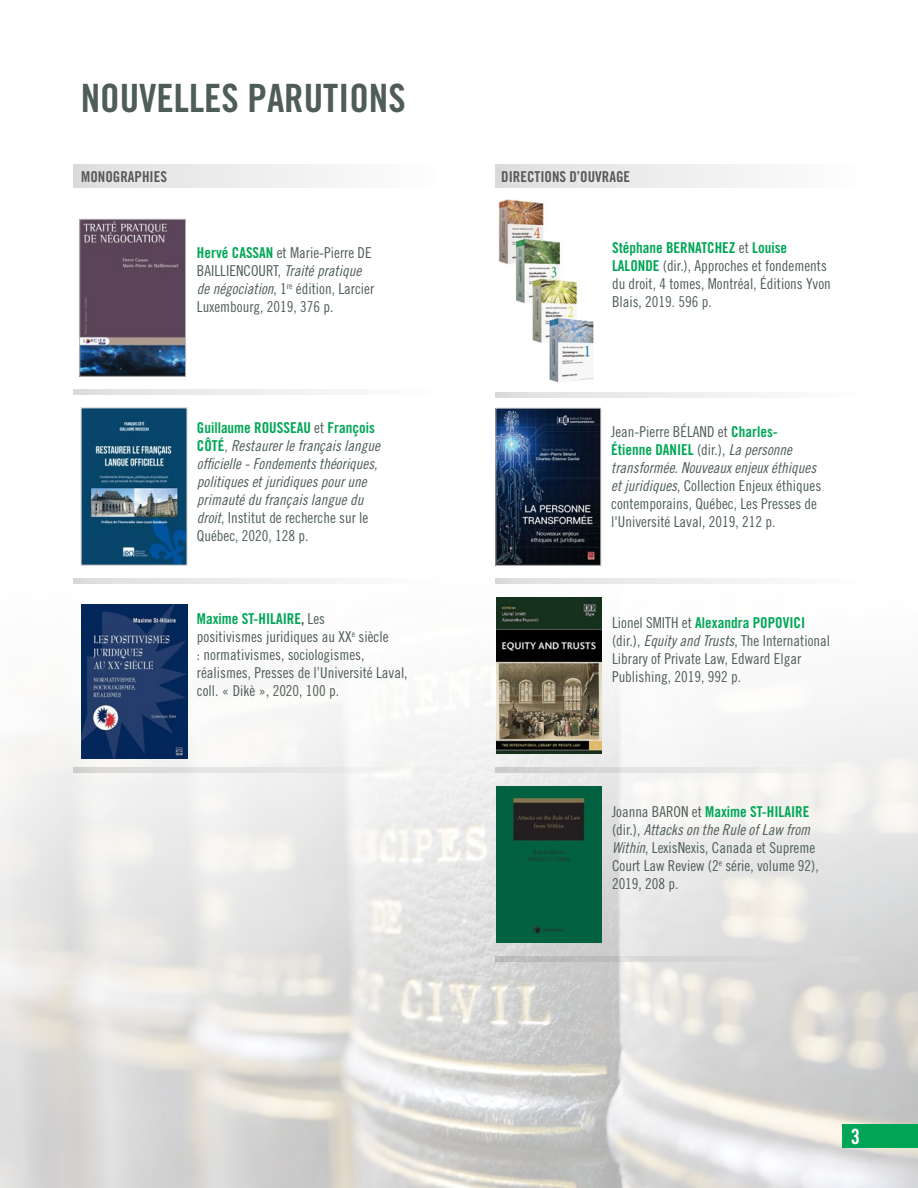
<style>
.page{position:relative;width:918px;height:1188px;background:#fff}
.page>*{position:absolute;margin:0;border:0;box-sizing:border-box;transform-origin:0 0}
.t1{font:39px "Trade Gothic Bold Cond Twenty";color:#4f5d57}
.t2{font:21px "Trade Gothic Bold Cond Twenty";color:#fff}
.t3{font:15px/18px "Trade Gothic Cond Eighteen";color:#4f5d57}
.t4{font:15px/18px "Trade Gothic Cond Eighteen Obl";color:#4f5d57}
.t5{font:15px "Trade Gothic Bold Cond Twenty";color:#00a656}
.t6{font:15px "Trade Gothic Bold Cond Twenty";color:#58595b}
.s1{font-family:"Trade Gothic Bold Cond Twenty";color:#00a656}
.s2{font-family:"Trade Gothic Cond Eighteen Obl"}
.s3{font-family:"Trade Gothic Cond Eighteen";color:#4f5d57}
.s4{font-family:"Trade Gothic Cond Eighteen"}
.s5{color:#4f5d57}
.s6{font-family:"Trade Gothic Cond Eighteen Obl";color:#4f5d57}
</style>
<div class="page">
<img style="left:0;top:578px;width:918px;height:610px">
<div style="left:842px;top:1124px;width:76px;height:24px;background:#00a656"></div>
<img style="left:81px;top:221px;width:103px;height:154px">
<div style="left:79px;top:219px;width:107px;height:158px;border:1px solid #bcbec0"></div>
<img style="left:83px;top:410px;width:102px;height:153px">
<div style="left:81px;top:408px;width:106px;height:157px;border:1px solid #bcbec0"></div>
<img style="left:497px;top:410px;width:102px;height:154px">
<div style="left:495px;top:408px;width:106px;height:158px;border:1px solid #bcbec0"></div>
<img style="left:496px;top:597px;width:105px;height:157px">
<img style="left:496px;top:786px;width:105px;height:157px">
<img style="left:498px;top:199px;width:96px;height:184px">
<img style="left:81px;top:604px;width:106px;height:155px">
<svg style="left:73px;top:390px;width:257px;height:5px"></svg>
<svg style="left:495px;top:579px;width:365px;height:5px"></svg>
<svg style="left:73px;top:578px;width:365px;height:5px"></svg>
<svg style="left:495px;top:767px;width:365px;height:5px;background:#e1e1e1"></svg>
<svg style="left:495px;top:956px;width:365px;height:5px;background:#cdcece"></svg>
<svg style="left:495px;top:392px;width:257px;height:5px"></svg>
<svg style="left:73px;top:767px;width:365px;height:5px"></svg>
<div style="left:73px;top:164px;width:365px;height:24px;background:linear-gradient(to right,#dededf,#fefeff)"></div>
<div style="left:495px;top:164px;width:365px;height:24px;background:linear-gradient(to right,#dededf,#fefeff)"></div>
<h1 class="t1" style="left:81px;top:75px;width:326px">NOUVELLES PARUTIONS</h1>
<p class="t6" style="left:81px;top:167px;width:87px">MONOGRAPHIES</p>
<p class="t6" style="left:501px;top:167px;width:131px">DIRECTIONS D’OUVRAGE</p>
<p class="t3" style="left:197px;top:244px;width:179px"><span class="s1">Hervé CASSAN</span> et Marie-Pierre DE<br>BAILLIENCOURT, <span class="s2">Traité pratique de négociation</span>, 1<sup>re</sup> édition, Larcier<br>Luxembourg, 2019, 376 p.</p>
<p class="t5" style="left:197px;top:419px;width:180px">Guillaume ROUSSEAU <span class="s3">et</span> François</p>
<p class="t4" style="left:197px;top:437px;width:185px"><span class="s1">CÔTÉ</span><span class="s4">,</span> Restaurer le français langue officielle - Fondements théoriques, politiques et juridiques pour une primauté du français langue du</p>
<p class="t3" style="left:197px;top:509px;width:173px"><span class="s2">droit</span>, Institut de recherche sur le<br>Québec, 2020, 128 p.</p>
<p class="t5" style="left:197px;top:609px;width:130px">Maxime ST-HILAIRE<span class="s5">,</span> <span class="s3">Les</span></p>
<p class="t3" style="left:197px;top:627px;width:212px">positivismes juridiques au XX<sup>e</sup> siècle<br>: normativismes, sociologismes, réalismes, Presses de l’Université Laval, coll. « Dikè », 2020, 100 p.</p>
<p class="t5" style="left:612px;top:239px;width:177px">Stéphane BERNATCHEZ <span class="s3">et</span> Louise</p>
<p class="t3" style="left:612px;top:257px;width:220px"><span class="s1">LALONDE</span> (dir.), Approches et fondements du droit, 4 tomes, Montréal, Éditions Yvon<br>Blais, 2019. 596 p.</p>
<p class="t3" style="left:611px;top:423px;width:168px">Jean-Pierre BÉLAND et <span class="s1">Charles-</span></p>
<p class="t5" style="left:611px;top:441px;width:182px">Étienne DANIEL <span class="s3">(dir.),</span> <span class="s6">La personne</span></p>
<p class="t4" style="left:611px;top:459px;width:206px">transformée. Nouveaux enjeux éthiques</p>
<p class="t3" style="left:611px;top:477px;width:211px"><span class="s2">et juridiques</span>, Collection Enjeux éthiques contemporains, Québec, Les Presses de l'Université Laval, 2019, 212 p.</p>
<p class="t5" style="left:612px;top:614px;width:195px"><span class="s3">Lionel SMITH et</span> Alexandra POPOVICI</p>
<p class="t3" style="left:612px;top:632px;width:220px">(dir.), <span class="s2">Equity and Trusts</span>, The International<br>Library of Private Law, Edward Elgar<br>Publishing, 2019, 992 p.</p>
<p class="t5" style="left:612px;top:803px;width:199px"><span class="s3">Joanna BARON et</span> Maxime ST-HILAIRE</p>
<p class="t4" style="left:612px;top:821px;width:200px"><span class="s4">(dir.),</span> Attacks on the Rule of Law from</p>
<p class="t3" style="left:612px;top:839px;width:208px"><span class="s2">Within</span>, LexisNexis, Canada et Supreme<br>Court Law Review (2<sup>e</sup> série, volume 92),<br>2019, 208 p.</p>
<h2 class="t2" style="left:851px;top:1123px;width:11px">3</h2>
</div>
